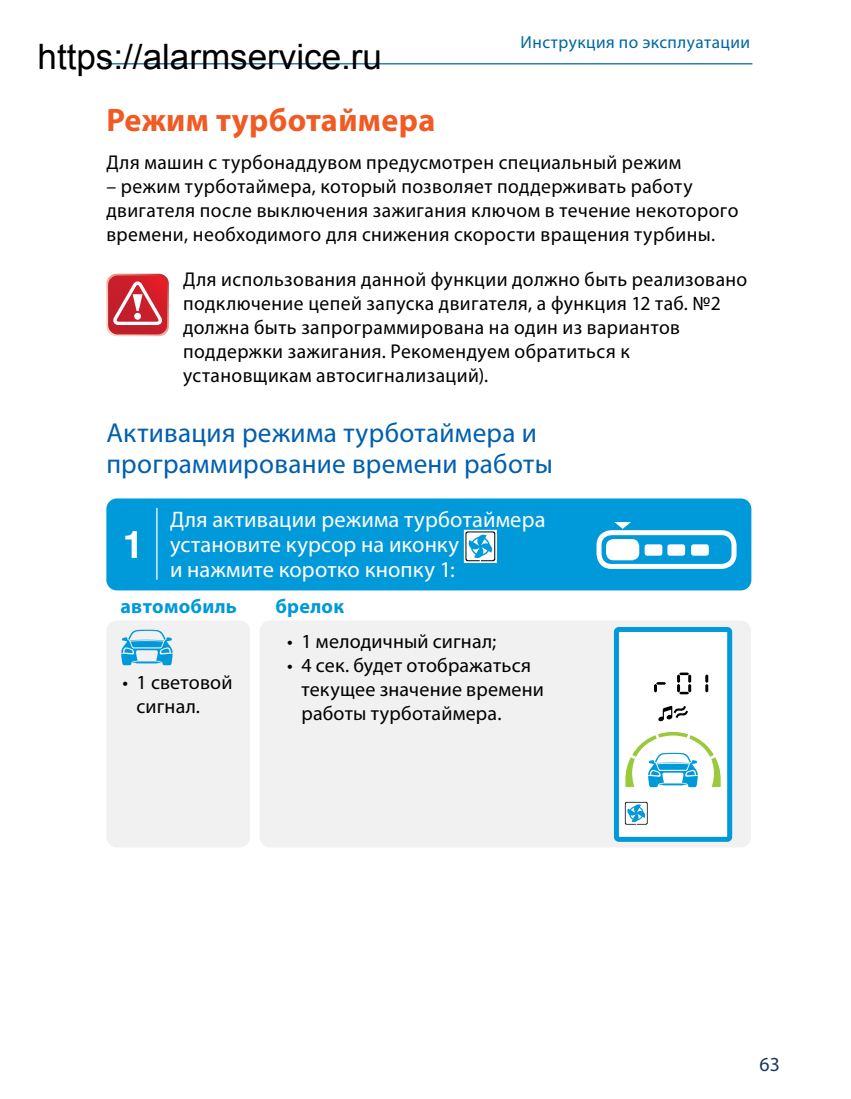
<style>
.page{position:relative;width:851px;height:1099px;background:#fff}
.page>*{position:absolute;margin:0;border:0;box-sizing:border-box;transform-origin:0 0}
.t1{font:700 37.5px "Helios";color:#fff}
.t2{font:700 32.5px "Myriad Pro";letter-spacing:.01em;color:#f15a22}
.t3{font:27.5px/31.2px "Myriad Pro";letter-spacing:.01em;color:#005fae}
.t4{font:22.5px/25px "Myriad Pro";letter-spacing:.005em;color:#fff}
.t5{font:20px/24px "Myriad Pro";letter-spacing:.02em;color:#000}
.t6{font:700 20px "Myriad Pro";letter-spacing:.015em;color:#0099da}
.t7{font:20px "Myriad Pro";color:#17395e}
.t8{font:17.5px "Myriad Pro";letter-spacing:.025em;color:#0066a0}
</style>
<div class="page">
<hr style="left:106px;top:63px;width:646px;height:1px;background:#0066a0">
<svg style="left:106px;top:274px;width:63px;height:62px"></svg>
<div style="left:134px;top:313px;width:7px;height:7px;background:#fff;border-radius:50%"></div>
<div style="left:106px;top:620px;width:144px;height:227px;background:#f1f1f2;border-radius:11px"></div>
<div style="left:259px;top:620px;width:491px;height:227px;background:#f1f1f2;border-radius:11px"></div>
<div style="left:106px;top:498px;width:645px;height:92px;background:#0099da;border-radius:11px"></div>
<svg style="left:464px;top:530px;width:33px;height:33px"></svg>
<svg style="left:465px;top:531px;width:30px;height:30px"></svg>
<div style="left:616px;top:629px;width:113px;height:210px;background:#fff;border-radius:2px"></div>
<div style="left:613px;top:627px;width:119px;height:214px;border:5px solid #0099da;border-radius:2px"></div>
<svg style="left:654px;top:682px;width:12px;height:10px"></svg>
<svg style="left:677px;top:672px;width:14px;height:22px"></svg>
<svg style="left:705px;top:674px;width:3px;height:18px"></svg>
<svg style="left:658px;top:705px;width:29px;height:16px"></svg>
<svg style="left:624px;top:801px;width:23px;height:23px"></svg>
<svg style="left:625px;top:731px;width:96px;height:57px"></svg>
<hr style="left:156px;top:508px;width:1px;height:72px;background:#fff">
<div style="left:596px;top:530px;width:140px;height:39px;border:5px solid #fff;border-radius:12px"></div>
<div style="left:606px;top:539px;width:33px;height:21px;background:#fff;border-radius:7px"></div>
<div style="left:644px;top:544px;width:18px;height:11px;background:#fff;border-radius:2px"></div>
<div style="left:667px;top:544px;width:18px;height:11px;background:#fff;border-radius:2px"></div>
<div style="left:691px;top:544px;width:17px;height:11px;background:#fff;border-radius:2px"></div>
<svg style="left:614px;top:522px;width:17px;height:7px"></svg>
<svg style="left:121px;top:629px;width:51px;height:36px"></svg>
<p class="t8" style="left:520px;top:32px;width:231px">Инструкция по эксплуатации</p>
<h2 class="t2" style="left:106px;top:99px;width:330px">Режим турботаймера</h2>
<p class="t5" style="left:106px;top:150px;width:576px">Для машин с турбонаддувом предусмотрен специальный режим</p>
<p class="t5" style="left:106px;top:174px;width:633px">– режим турботаймера, который позволяет поддерживать работу двигателя после выключения зажигания ключом в течение некоторого времени, необходимого для снижения скорости вращения турбины.</p>
<p class="t5" style="left:183px;top:267px;width:565px">Для использования данной функции должно быть реализовано подключение цепей запуска двигателя, а функция 12 таб. №2 должна быть запрограммирована на один из вариантов поддержки зажигания. Рекомендуем обратиться к установщикам автосигнализаций).</p>
<h3 class="t3" style="left:106px;top:416px;width:448px">Активация режима турботаймера и программирование времени работы</h3>
<p class="t4" style="left:170px;top:506px;width:377px">Для активации режима турботаймера установите курсор на иконку<br>и нажмите коротко кнопку 1:</p>
<p class="t6" style="left:120px;top:592px;width:118px">автомобиль</p>
<p class="t6" style="left:275px;top:592px;width:70px">брелок</p>
<p class="t5" style="left:287px;top:629px;width:210px">• 1 мелодичный сигнал;</p>
<p class="t5" style="left:301px;top:653px;width:244px;text-indent:-14px">• 4 сек. будет отображаться текущее значение времени работы турботаймера.</p>
<h1 class="t1" style="left:123px;top:522px;width:23px">1</h1>
<p class="t5" style="left:136px;top:669px;width:97px;text-indent:-14px">• 1 световой сигнал.</p>
<p class="t7" style="left:759px;top:1052px;width:22px">63</p>
</div>
